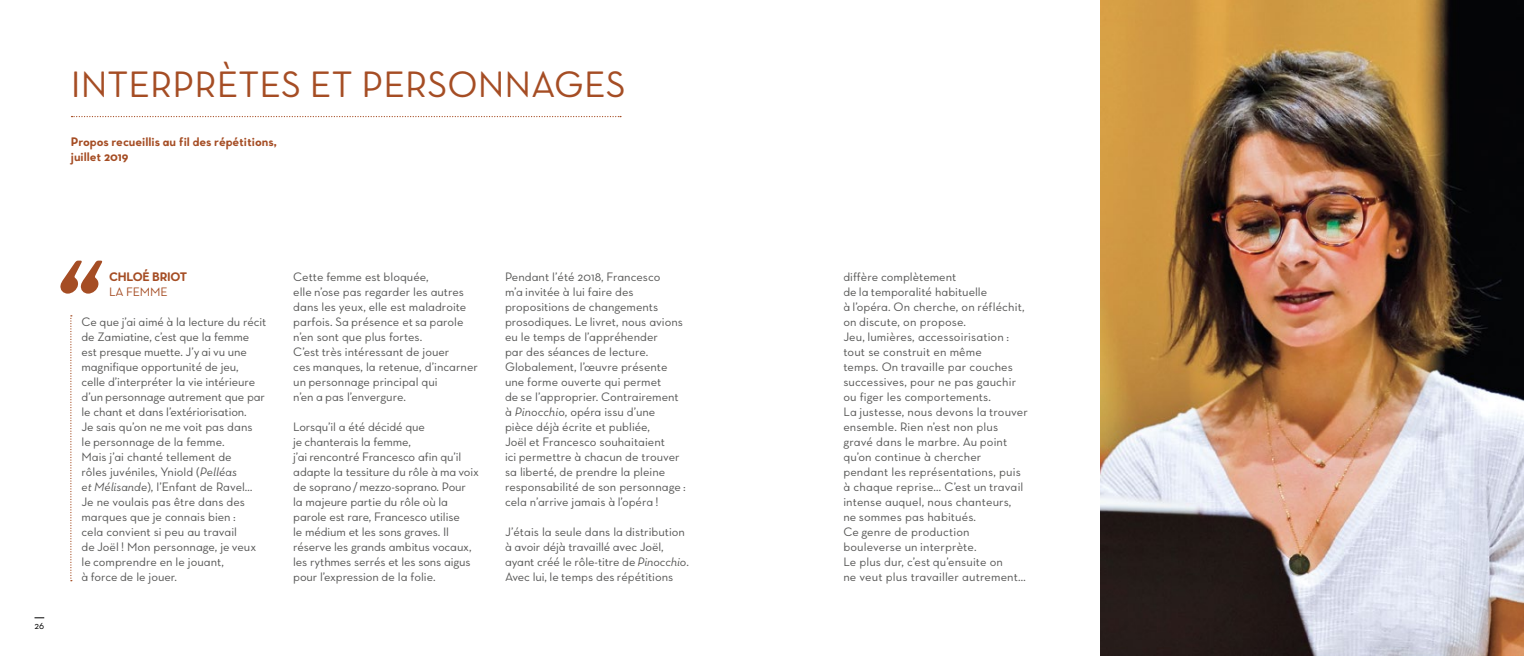
<style>
.page{position:relative;width:1524px;height:656px;background:#fff}
.page>*{position:absolute;margin:0;border:0;box-sizing:border-box;transform-origin:0 0}
.t1{font:37.5px "Favart Gothic";color:#a54d24}
.t2{font:12.5px/15px "Favart Gothic";color:#575756}
.t3{font:700 12.5px/15px "Favart Gothic";color:#a54d24}
.t4{font:700 12.5px "Favart Gothic";letter-spacing:-.02em;color:#a54d24}
.t5{font:12.5px "Favart Gothic";letter-spacing:-.02em;color:#a54d24}
.t6{font:10px "Favart Gothic";color:#000}
.s1{font-style:italic}
</style>
<div class="page">
<svg style="left:71px;top:116px;width:550px;height:1px"></svg>
<svg style="left:70px;top:315px;width:2px;height:266px"></svg>
<svg style="left:60px;top:260px;width:43px;height:33px"></svg>
<img style="left:1100px;top:0;width:424px;height:656px">
<h1 class="t1" style="left:71px;top:62px;width:556px">INTERPRÈTES ET PERSONNAGES</h1>
<p class="t3" style="left:71px;top:134px;width:207px">Propos recueillis au fil des répétitions, juillet 2019</p>
<p class="t6" style="left:35px;top:619px;width:11px">26</p>
<p class="t4" style="left:109px;top:269px;width:79px">CHLOÉ BRIOT</p>
<p class="t5" style="left:109px;top:284px;width:60px">LA FEMME</p>
<p class="t2" style="left:82px;top:314px;width:186px">Ce que j’ai aimé à la lecture du récit de Zamiatine, c’est que la femme est presque muette. J’y ai vu une magnifique opportunité de jeu,<br>celle d’interpréter la vie intérieure d’un personnage autrement que par le chant et dans l’extériorisation.<br>Je sais qu’on ne me voit pas dans<br>le personnage de la femme.<br>Mais j’ai chanté tellement de<br>rôles juvéniles, Yniold (<span class="s1">Pelléas<br>et Mélisande</span>), l’Enfant de Ravel…<br>Je ne voulais pas être dans des marques que je connais bien :<br>cela convient si peu au travail<br>de Joël ! Mon personnage, je veux le comprendre en le jouant,<br>à force de le jouer.</p>
<p class="t2" style="left:293px;top:269px;width:186px">Cette femme est bloquée,<br>elle n’ose pas regarder les autres dans les yeux, elle est maladroite parfois. Sa présence et sa parole n’en sont que plus fortes.<br>C’est très intéressant de jouer<br>ces manques, la retenue, d’incarner un personnage principal qui<br>n’en a pas l’envergure.</p>
<p class="t2" style="left:293px;top:419px;width:187px">Lorsqu’il a été décidé que<br>je chanterais la femme,<br>j’ai rencontré Francesco afin qu’il adapte la tessiture du rôle à ma voix de soprano/mezzo-soprano. Pour<br>la majeure partie du rôle où la parole est rare, Francesco utilise<br>le médium et les sons graves. Il réserve les grands ambitus vocaux, les rythmes serrés et les sons aigus pour l’expression de la folie.</p>
<p class="t2" style="left:505px;top:269px;width:182px">Pendant l’été 2018, Francesco<br>m’a invitée à lui faire des propositions de changements prosodiques. Le livret, nous avions eu le temps de l’appréhender<br>par des séances de lecture.<br>Globalement, l’œuvre présente une forme ouverte qui permet<br>de se l’approprier. Contrairement à <span class="s1">Pinocchio</span>, opéra issu d’une pièce déjà écrite et publiée,<br>Joël et Francesco souhaitaient<br>ici permettre à chacun de trouver sa liberté, de prendre la pleine responsabilité de son personnage : cela n’arrive jamais à l’opéra !</p>
<p class="t2" style="left:505px;top:524px;width:185px">J’étais la seule dans la distribution à avoir déjà travaillé avec Joël, ayant créé le rôle-titre de <span class="s1">Pinocchio</span>.<br>Avec lui, le temps des répétitions</p>
<p class="t2" style="left:843px;top:269px;width:186px">diffère complètement<br>de la temporalité habituelle<br>à l’opéra. On cherche, on réfléchit, on discute, on propose.<br>Jeu, lumières, accessoirisation : tout se construit en même<br>temps. On travaille par couches successives, pour ne pas gauchir ou figer les comportements.<br>La justesse, nous devons la trouver ensemble. Rien n’est non plus gravé dans le marbre. Au point qu’on continue à chercher pendant les représentations, puis à chaque reprise… C’est un travail intense auquel, nous chanteurs,<br>ne sommes pas habitués.<br>Ce genre de production bouleverse un interprète.<br>Le plus dur, c’est qu’ensuite on<br>ne veut plus travailler autrement…</p>
</div>
